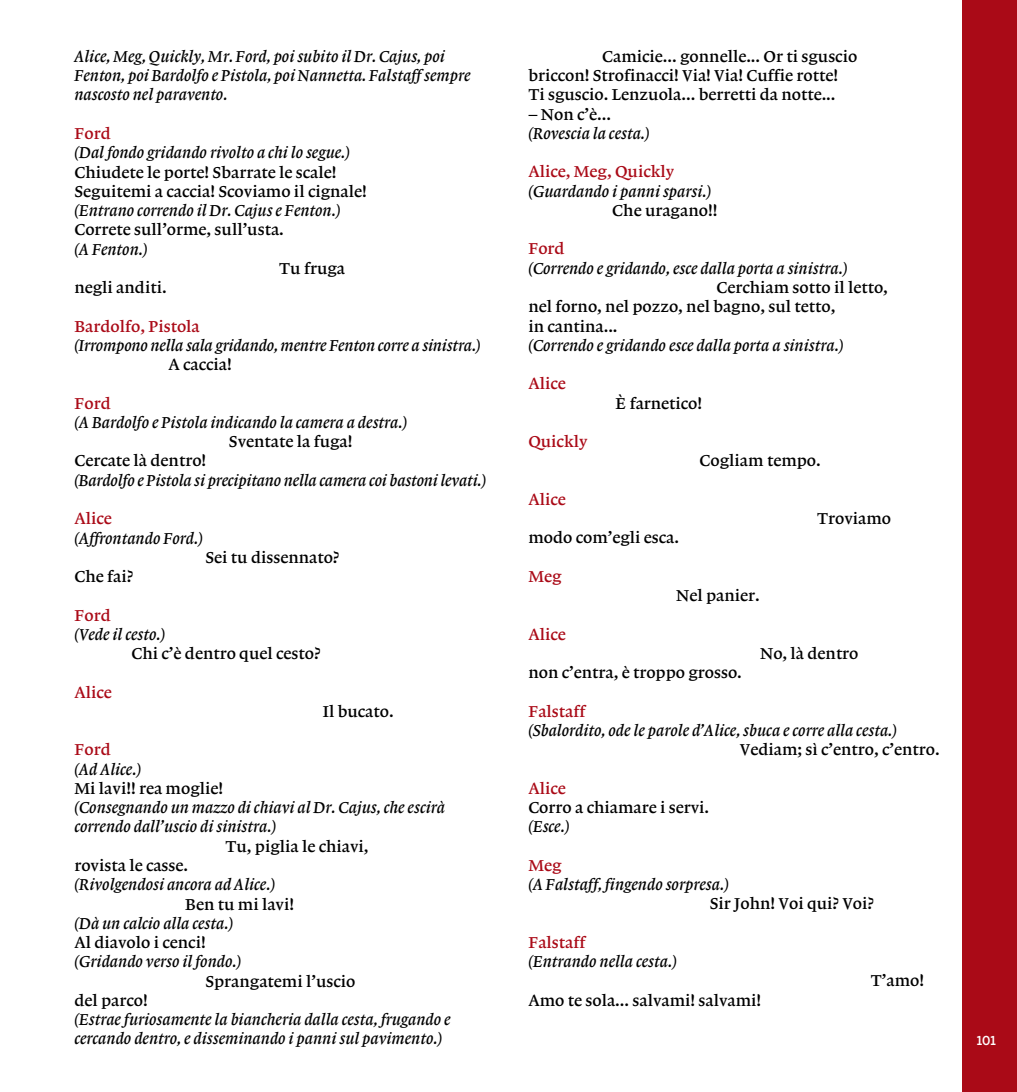
<style>
.page{position:relative;width:1017px;height:1092px;background:#fff}
.page>*{position:absolute;margin:0;border:0;box-sizing:border-box;transform-origin:0 0}
.t1{font:16.62px/19.2px "Lexicon No 1 Italic B";color:#000}
.t2{font:16.62px/19.2px "Lexicon No 1 Roman B";color:#000}
.t3{font:16.62px "Lexicon No 1 Roman B";color:#aa0a17}
.t4{font:500 12.25px "Benton Sans";color:#fff}
</style>
<div class="page">
<div style="left:963px;top:0;width:54px;height:1091px;background:#aa0a17"></div>
<p class="t1" style="left:74px;top:47px;width:398px">Alice, Meg, Quickly, Mr. Ford, poi subito il Dr. Cajus, poi<br>Fenton, poi Bardolfo e Pistola, poi Nannetta. Falstaff sempre nascosto nel paravento.</p>
<p class="t3" style="left:74px;top:124px;width:38px">Ford</p>
<p class="t1" style="left:74px;top:143px;width:277px">(Dal fondo gridando rivolto a chi lo segue.)</p>
<p class="t2" style="left:74px;top:162px;width:294px">Chiudete le porte! Sbarrate le scale!<br>Seguitemi a caccia! Scoviamo il cignale!</p>
<p class="t1" style="left:74px;top:201px;width:268px">(Entrano correndo il Dr. Cajus e Fenton.)</p>
<p class="t2" style="left:74px;top:220px;width:211px">Correte sull’orme, sull’usta.</p>
<p class="t1" style="left:74px;top:239px;width:75px">(A Fenton.)</p>
<p class="t2" style="left:279px;top:259px;width:67px">Tu fruga</p>
<p class="t2" style="left:74px;top:278px;width:94px">negli anditi.</p>
<p class="t3" style="left:74px;top:317px;width:127px">Bardolfo, Pistola</p>
<p class="t1" style="left:74px;top:335px;width:408px">(Irrompono nella sala gridando, mentre Fenton corre a sinistra.)</p>
<p class="t2" style="left:168px;top:355px;width:65px">A caccia!</p>
<p class="t3" style="left:74px;top:394px;width:38px">Ford</p>
<p class="t1" style="left:74px;top:412px;width:334px">(A Bardolfo e Pistola indicando la camera a destra.)</p>
<p class="t2" style="left:229px;top:432px;width:125px">Sventate la fuga!</p>
<p class="t2" style="left:74px;top:451px;width:133px">Cercate là dentro!</p>
<p class="t1" style="left:74px;top:470px;width:413px">(Bardolfo e Pistola si precipitano nella camera coi bastoni levati.)</p>
<p class="t3" style="left:74px;top:509px;width:39px">Alice</p>
<p class="t1" style="left:74px;top:528px;width:130px">(Affrontando Ford.)</p>
<p class="t2" style="left:205px;top:547px;width:136px">Sei tu dissennato?</p>
<p class="t2" style="left:74px;top:567px;width:60px">Che fai?</p>
<p class="t3" style="left:74px;top:605px;width:38px">Ford</p>
<p class="t1" style="left:74px;top:624px;width:92px">(Vede il cesto.)</p>
<p class="t2" style="left:132px;top:644px;width:191px">Chi c’è dentro quel cesto?</p>
<p class="t3" style="left:74px;top:682px;width:39px">Alice</p>
<p class="t2" style="left:323px;top:701px;width:72px">Il bucato.</p>
<p class="t3" style="left:74px;top:740px;width:38px">Ford</p>
<p class="t1" style="left:74px;top:759px;width:68px">(Ad Alice.)</p>
<p class="t2" style="left:74px;top:778px;width:150px">Mi lavi!! rea moglie!</p>
<p class="t1" style="left:74px;top:797px;width:372px">(Consegnando un mazzo di chiavi al Dr. Cajus, che escirà correndo dall’uscio di sinistra.)</p>
<p class="t2" style="left:226px;top:836px;width:145px">Tu, piglia le chiavi,</p>
<p class="t2" style="left:74px;top:855px;width:115px">rovista le casse.</p>
<p class="t1" style="left:74px;top:874px;width:202px">(Rivolgendosi ancora ad Alice.)</p>
<p class="t2" style="left:185px;top:894px;width:110px">Ben tu mi lavi!</p>
<p class="t1" style="left:74px;top:913px;width:160px">(Dà un calcio alla cesta.)</p>
<p class="t2" style="left:74px;top:932px;width:133px">Al diavolo i cenci!</p>
<p class="t1" style="left:74px;top:951px;width:168px">(Gridando verso il fondo.)</p>
<p class="t2" style="left:205px;top:971px;width:151px">Sprangatemi l’uscio</p>
<p class="t2" style="left:74px;top:990px;width:75px">del parco!</p>
<p class="t1" style="left:74px;top:1009px;width:378px">(Estrae furiosamente la biancheria dalla cesta, frugando e cercando dentro, e disseminando i panni sul pavimento.)</p>
<p class="t2" style="left:528px;top:47px;width:330px;text-indent:74px">Camicie... gonnelle... Or ti sguscio briccon! Strofinacci! Via! Via! Cuffie rotte!<br>Ti sguscio. Lenzuola... berretti da notte...</p>
<p class="t2" style="left:528px;top:104px;width:84px">– Non c’è...</p>
<p class="t1" style="left:528px;top:124px;width:123px">(Rovescia la cesta.)</p>
<p class="t3" style="left:528px;top:162px;width:147px">Alice, Meg, Quickly</p>
<p class="t1" style="left:528px;top:181px;width:184px">(Guardando i panni sparsi.)</p>
<p class="t2" style="left:612px;top:201px;width:107px">Che uragano!!</p>
<p class="t3" style="left:528px;top:239px;width:38px">Ford</p>
<p class="t1" style="left:528px;top:258px;width:321px">(Correndo e gridando, esce dalla porta a sinistra.)</p>
<p class="t2" style="left:528px;top:278px;width:361px;text-indent:188px">Cerchiam sotto il letto, nel forno, nel pozzo, nel bagno, sul tetto,<br>in cantina...</p>
<p class="t1" style="left:528px;top:335px;width:317px">(Correndo e gridando esce dalla porta a sinistra.)</p>
<p class="t3" style="left:528px;top:374px;width:39px">Alice</p>
<p class="t2" style="left:616px;top:393px;width:88px">È farnetico!</p>
<p class="t3" style="left:528px;top:432px;width:61px">Quickly</p>
<p class="t2" style="left:700px;top:451px;width:123px">Cogliam tempo.</p>
<p class="t3" style="left:528px;top:490px;width:39px">Alice</p>
<p class="t2" style="left:817px;top:509px;width:76px">Troviamo</p>
<p class="t2" style="left:528px;top:528px;width:152px">modo com’egli esca.</p>
<p class="t3" style="left:528px;top:567px;width:35px">Meg</p>
<p class="t2" style="left:676px;top:586px;width:85px">Nel panier.</p>
<p class="t3" style="left:528px;top:625px;width:39px">Alice</p>
<p class="t2" style="left:760px;top:644px;width:100px">No, là dentro</p>
<p class="t2" style="left:528px;top:663px;width:215px">non c’entra, è troppo grosso.</p>
<p class="t3" style="left:528px;top:702px;width:59px">Falstaff</p>
<p class="t1" style="left:528px;top:720px;width:370px">(Sbalordito, ode le parole d’Alice, sbuca e corre alla cesta.)</p>
<p class="t2" style="left:740px;top:740px;width:201px">Vediam; sì c’entro, c’entro.</p>
<p class="t3" style="left:528px;top:779px;width:39px">Alice</p>
<p class="t2" style="left:528px;top:798px;width:182px">Corro a chiamare i servi.</p>
<p class="t1" style="left:528px;top:817px;width:43px">(Esce.)</p>
<p class="t3" style="left:528px;top:856px;width:35px">Meg</p>
<p class="t1" style="left:528px;top:874px;width:202px">(A Falstaff, fingendo sorpresa.)</p>
<p class="t2" style="left:710px;top:894px;width:166px">Sir John! Voi qui? Voi?</p>
<p class="t3" style="left:528px;top:933px;width:59px">Falstaff</p>
<p class="t1" style="left:528px;top:951px;width:150px">(Entrando nella cesta.)</p>
<p class="t2" style="left:871px;top:971px;width:55px">T’amo!</p>
<p class="t2" style="left:528px;top:990px;width:234px">Amo te sola... salvami! salvami!</p>
<p class="t4" style="left:977px;top:1032px;width:21px">101</p>
</div>
